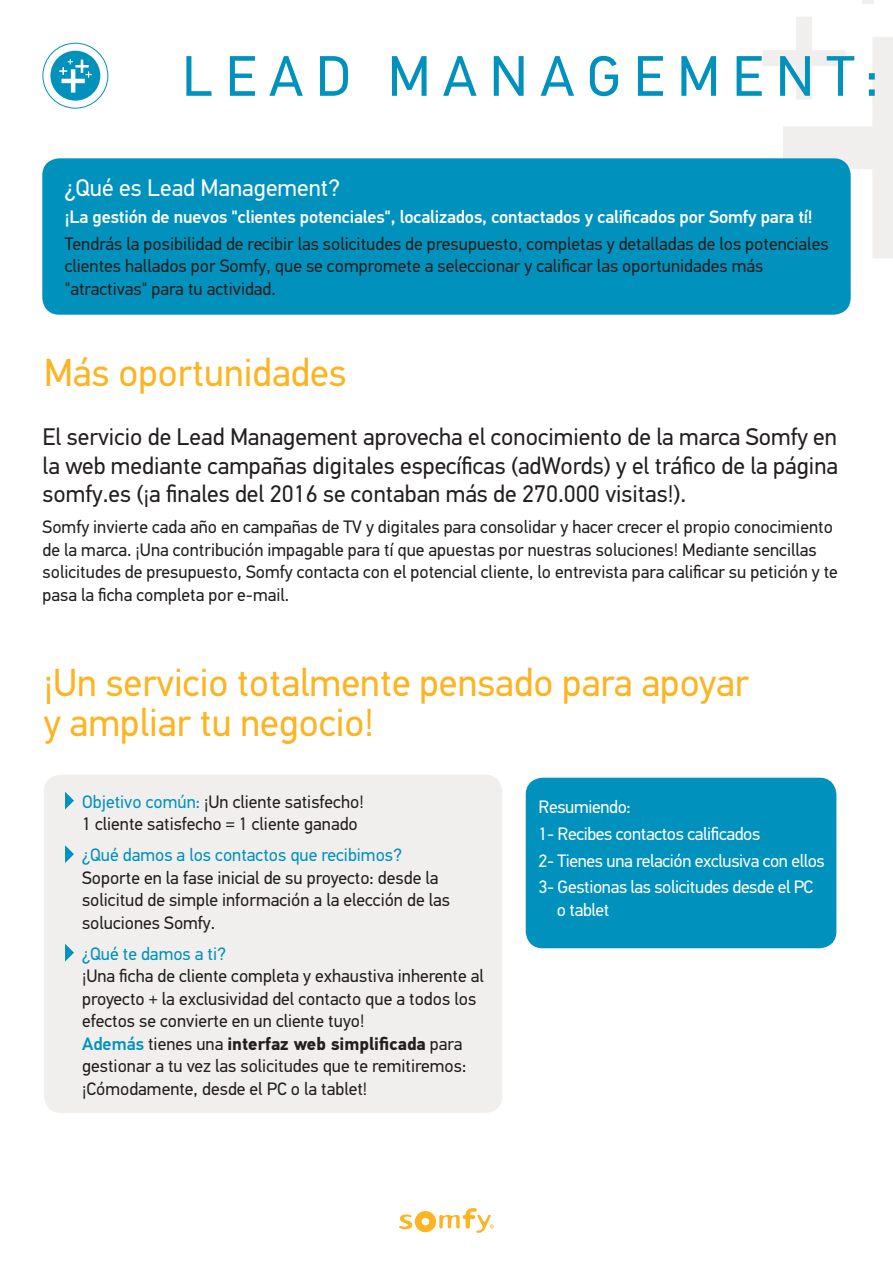
<style>
.page{position:relative;width:893px;height:1263px;background:#fff}
.page>*{position:absolute;margin:0;border:0;box-sizing:border-box;transform-origin:0 0}
.t1{font:57px "PF Din Text Pro";letter-spacing:.22em;color:#0092bd}
.t2{font:39px/40.5px "PF Din Text Pro";color:#fcb423}
.t3{font:24px/28.5px "PF Din Text Pro";color:#231f20;text-align:justify}
.t4{font:24px "PF Din Text Pro";color:#fff}
.t5{font:18px/22.5px "PF Din Text Pro";color:#231f20}
.t6{font:18px/22.5px "PF Din Text Pro";letter-spacing:-.02em;color:#fff}
.t7{font:500 18px "PF Din Text Pro";letter-spacing:-.01em;color:#fff}
.s1{color:#0092bd}
.s2{font-weight:500;color:#0092bd}
.s3{font-weight:700}
</style>
<div class="page">
<svg style="left:763px;top:17px;width:130px;height:241px"></svg>
<hr style="left:862px;top:0;width:12px;height:4px;background:#f1eeee">
<div style="left:42px;top:158px;width:809px;height:157px;background:#0092bd;border-radius:17px"></div>
<div style="left:526px;top:778px;width:310px;height:170px;background:#0092bd;border-radius:17px"></div>
<div style="left:44px;top:775px;width:458px;height:338px;background:#f1eeee;border-radius:17px"></div>
<svg style="left:65px;top:792px;width:9px;height:17px"></svg>
<svg style="left:65px;top:845px;width:9px;height:18px"></svg>
<svg style="left:65px;top:944px;width:9px;height:17px"></svg>
<svg style="left:399px;top:1208px;width:95px;height:25px"></svg>
<div style="left:43px;top:43px;width:65px;height:66px;border:1px solid #0092bd;border-radius:50%"></div>
<div style="left:50px;top:51px;width:50px;height:50px;background:#0092bd;border-radius:50%"></div>
<svg style="left:59px;top:59px;width:33px;height:34px"></svg>
<p class="t1" style="left:182px;top:43px;width:698px">LEAD MANAGEMENT:</p>
<p class="t4" style="left:65px;top:174px;width:277px">¿Qué es Lead Management?</p>
<p class="t7" style="left:65px;top:206px;width:749px">¡La gestión de nuevos "clientes potenciales", localizados, contactados y calificados por Somfy para tí!</p>
<p class="t5" style="left:65px;top:232px;width:765px">Tendrás la posibilidad de recibir las solicitudes de presupuesto, completas y detalladas de los potenciales clientes hallados por Somfy, que se compromete a seleccionar y calificar las oportunidades más "atractivas" para tu actividad.</p>
<p class="t2" style="left:44px;top:353px;width:304px">Más oportunidades</p>
<p class="t3" style="left:43px;top:423px;width:797px">El servicio de Lead Management aprovecha el conocimiento de la marca Somfy en la web mediante campañas digitales específicas (adWords) y el tráfico de la página somfy.es (¡a finales del 2016 se contaban más de 270.000 visitas!).</p>
<p class="t5" style="left:43px;top:516px;width:797px">Somfy invierte cada año en campañas de TV y digitales para consolidar y hacer crecer el propio conocimiento de la marca. ¡Una contribución impagable para tí que apuestas por nuestras soluciones! Mediante sencillas solicitudes de presupuesto, Somfy contacta con el potencial cliente, lo entrevista para calificar su petición y te pasa la ficha completa por e-mail.</p>
<p class="t2" style="left:44px;top:662px;width:707px">¡Un servicio totalmente pensado para apoyar y ampliar tu negocio!</p>
<p class="t5" style="left:82px;top:790px;width:283px"><span class="s1">Objetivo común:</span> ¡Un cliente satisfecho!<br>1 cliente satisfecho = 1 cliente ganado</p>
<p class="t5" style="left:82px;top:844px;width:369px"><span class="s1">¿Qué damos a los contactos que recibimos?<br></span>Soporte en la fase inicial de su proyecto: desde la solicitud de simple información a la elección de las soluciones Somfy.</p>
<p class="t5" style="left:82px;top:942px;width:403px"><span class="s1">¿Qué te damos a ti?<br></span>¡Una ficha de cliente completa y exhaustiva inherente al proyecto + la exclusividad del contacto que a todos los efectos se convierte en un cliente tuyo!<br><span class="s2">Además</span> tienes una <span class="s3">interfaz web simplificada</span> para gestionar a tu vez las solicitudes que te remitiremos: ¡Cómodamente, desde el PC o la tablet!</p>
<p class="t6" style="left:539px;top:796px;width:94px">Resumiendo:</p>
<p class="t6" style="left:539px;top:823px;width:223px">1- Recibes contactos calificados</p>
<p class="t6" style="left:539px;top:849px;width:288px">2- Tienes una relación exclusiva con ellos</p>
<p class="t6" style="left:557px;top:876px;width:258px;text-indent:-18px">3- Gestionas las solicitudes desde el PC o tablet</p>
</div>
